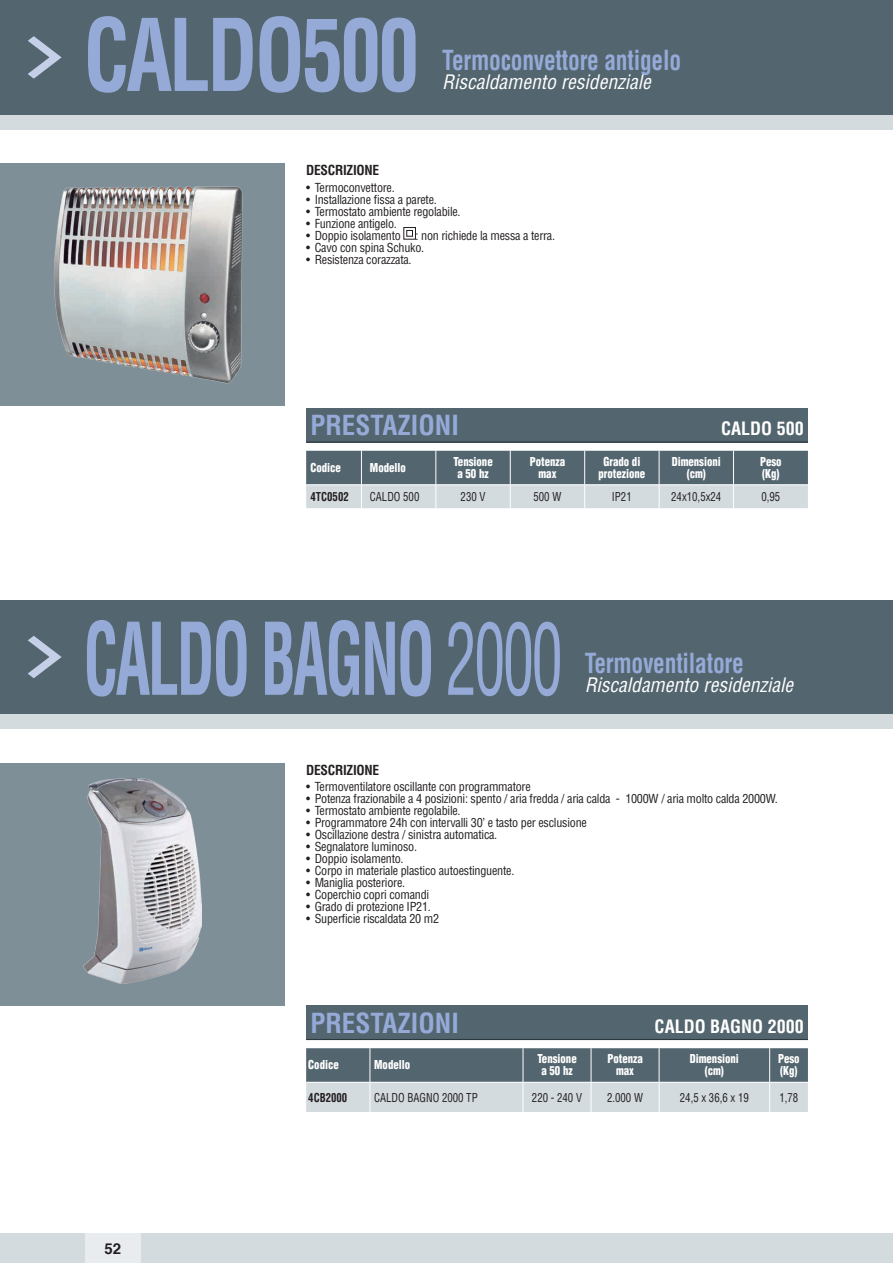
<style>
.page{position:relative;width:893px;height:1263px;background:#fff}
.page>*{position:absolute;margin:0;border:0;box-sizing:border-box;transform-origin:0 0}
.t1{font:700 condensed 97.5px "Helvetica";letter-spacing:-.04em;color:#95aad6;scale:.64 1}
.t2{font:700 condensed 97.5px "Helvetica";letter-spacing:-.04em;color:#95aad6;scale:.85 1}
.t3{font:700 condensed 27px "Helvetica";letter-spacing:-.01em;color:#95aad6;scale:.87 1}
.t4{font:700 condensed 27px "Helvetica";letter-spacing:-.01em;color:#95aad6}
.t5{font:italic condensed 19.5px "Helvetica";color:#fff}
.t6{font:700 condensed 18px "Helvetica";color:#fff}
.t7{font:700 15px "Helvetica";color:#231f20}
.t8{font:700 condensed 13.5px "Helvetica";letter-spacing:-.02em;color:#231f20}
.t9{font:condensed 12.15px "Helvetica";letter-spacing:-.02em;color:#231f20}
.t10{font:900 condensed 12px/12px "Helvetica LT Std";color:#fff;text-align:center;scale:.9 1}
.t11{font:condensed 12px "Helvetica";color:#231f20;scale:.9 1}
.t12{font:700 condensed 12px "Helvetica";color:#231f20;scale:.9 1}
.s1{font-weight:400}
</style>
<div class="page">
<div style="left:0;top:1233px;width:893px;height:30px;background:#d4dbdf"></div>
<div style="left:0;top:0;width:893px;height:122px;background:#53656e"></div>
<div style="left:0;top:115px;width:893px;height:15px;background:#d4dbdf"></div>
<div style="left:85px;top:1233px;width:55px;height:30px;background:#e9ecef"></div>
<svg style="left:28px;top:36px;width:34px;height:43px"></svg>
<div style="left:0;top:600px;width:893px;height:121px;background:#53656e"></div>
<div style="left:0;top:714px;width:893px;height:15px;background:#d4dbdf"></div>
<svg style="left:28px;top:636px;width:34px;height:42px"></svg>
<div style="left:0;top:164px;width:285px;height:242px;background:#7e8f98"></div>
<div style="left:0;top:763px;width:285px;height:243px;background:#7e8f98"></div>
<div style="left:403px;top:227px;width:13px;height:13px;border:1px solid #231f20"></div>
<div style="left:406px;top:230px;width:7px;height:7px;border:1px solid #231f20"></div>
<img style="left:84px;top:778px;width:117px;height:205px">
<img style="left:54px;top:186px;width:189px;height:198px">
<svg style="left:306px;top:1048px;width:502px;height:64px;background:#909da4"></svg>
<hr style="left:370px;top:1082px;width:1px;height:30px;background:#fff">
<hr style="left:523px;top:1082px;width:1px;height:30px;background:#fff">
<hr style="left:591px;top:1082px;width:1px;height:30px;background:#fff">
<hr style="left:659px;top:1082px;width:1px;height:30px;background:#fff">
<hr style="left:769px;top:1082px;width:1px;height:30px;background:#fff">
<hr style="left:370px;top:1048px;width:1px;height:34px;background:#fff">
<hr style="left:523px;top:1048px;width:1px;height:34px;background:#fff">
<hr style="left:591px;top:1048px;width:1px;height:34px;background:#fff">
<hr style="left:659px;top:1048px;width:1px;height:34px;background:#fff">
<hr style="left:769px;top:1048px;width:1px;height:34px;background:#fff">
<hr style="left:306px;top:1082px;width:64px;height:1px;background:#fff">
<hr style="left:370px;top:1082px;width:153px;height:1px;background:#fff">
<hr style="left:523px;top:1082px;width:68px;height:1px;background:#fff">
<hr style="left:591px;top:1082px;width:68px;height:1px;background:#fff">
<hr style="left:659px;top:1082px;width:111px;height:1px;background:#fff">
<hr style="left:770px;top:1082px;width:38px;height:1px;background:#fff">
<svg style="left:306px;top:451px;width:502px;height:57px;background:#89969d"></svg>
<hr style="left:361px;top:451px;width:1px;height:34px;background:#fff">
<hr style="left:436px;top:451px;width:1px;height:34px;background:#fff">
<hr style="left:510px;top:451px;width:1px;height:34px;background:#fff">
<hr style="left:584px;top:451px;width:1px;height:34px;background:#fff">
<hr style="left:659px;top:451px;width:1px;height:34px;background:#fff">
<hr style="left:733px;top:451px;width:1px;height:34px;background:#fff">
<hr style="left:306px;top:484px;width:55px;height:1px;background:#fff">
<hr style="left:361px;top:484px;width:75px;height:1px;background:#fff">
<hr style="left:436px;top:484px;width:74px;height:1px;background:#fff">
<hr style="left:510px;top:484px;width:75px;height:1px;background:#fff">
<hr style="left:585px;top:484px;width:74px;height:1px;background:#fff">
<hr style="left:659px;top:484px;width:74px;height:1px;background:#fff">
<hr style="left:733px;top:484px;width:75px;height:1px;background:#fff">
<div style="left:306px;top:408px;width:502px;height:34px;background:#53656e"></div>
<hr style="left:306px;top:441px;width:502px;height:2px;background:#2c3840">
<div style="left:306px;top:1006px;width:502px;height:34px;background:#53656e"></div>
<hr style="left:306px;top:1039px;width:502px;height:1px;background:#2c3840">
<h1 class="t2" style="left:83px;top:-4px;width:397px">CALDO500</h1>
<h2 class="t3" style="left:442px;top:44px;width:276px">Termoconvettore antigelo</h2>
<h3 class="t5" style="left:442px;top:70px;width:210px">Riscaldamento residenziale</h3>
<p class="t8" style="left:306px;top:162px;width:75px">DESCRIZIONE</p>
<p class="t9" style="left:306px;top:180px;width:90px">• Termoconvettore.</p>
<p class="t9" style="left:306px;top:192px;width:132px">• Installazione fissa a parete.</p>
<p class="t9" style="left:306px;top:204px;width:156px">• Termostato ambiente regolabile.</p>
<p class="t9" style="left:306px;top:216px;width:92px">• Funzione antigelo.</p>
<p class="t9" style="left:306px;top:228px;width:250px">• Doppio isolamento : non richiede la messa a terra.</p>
<p class="t9" style="left:306px;top:240px;width:120px">• Cavo con spina Schuko.</p>
<p class="t9" style="left:306px;top:252px;width:107px">• Resistenza corazzata.</p>
<h2 class="t4" style="left:310px;top:409px;width:150px">PRESTAZIONI</h2>
<h3 class="t6" style="left:721px;top:418px;width:84px">CALDO 500</h3>
<p class="t10" style="left:310px;top:461px;width:36px">Codice</p>
<p class="t10" style="left:370px;top:461px;width:42px">Modello</p>
<p class="t10" style="left:453px;top:455px;width:45px">Tensione a 50 hz</p>
<p class="t10" style="left:530px;top:455px;width:41px">Potenza max</p>
<p class="t10" style="left:598px;top:455px;width:53px">Grado di protezione</p>
<p class="t10" style="left:672px;top:455px;width:56px">Dimensioni (cm)</p>
<p class="t10" style="left:760px;top:455px;width:26px;text-align:left">Peso (Kg)</p>
<p class="t12" style="left:310px;top:489px;width:44px">4TC0502</p>
<p class="t11" style="left:370px;top:490px;width:57px">CALDO 500</p>
<p class="t11" style="left:461px;top:490px;width:29px">230 V</p>
<p class="t11" style="left:533px;top:490px;width:32px">500 W</p>
<p class="t11" style="left:612px;top:490px;width:24px">IP21</p>
<p class="t11" style="left:671px;top:490px;width:57px">24x10,5x24</p>
<p class="t11" style="left:761px;top:490px;width:22px">0,95</p>
<h1 class="t1" style="left:83px;top:600px;width:750px">CALDO BAGNO <span class="s1">2000</span></h1>
<h2 class="t3" style="left:585px;top:647px;width:184px">Termoventilatore</h2>
<h3 class="t5" style="left:585px;top:673px;width:210px">Riscaldamento residenziale</h3>
<p class="t8" style="left:306px;top:762px;width:75px">DESCRIZIONE</p>
<p class="t9" style="left:306px;top:779px;width:226px">• Termoventilatore oscillante con programmatore</p>
<p class="t9" style="left:306px;top:791px;width:473px">• Potenza frazionabile a 4 posizioni: spento / aria fredda / aria calda - 1000W / aria molto calda 2000W.</p>
<p class="t9" style="left:306px;top:803px;width:156px">• Termostato ambiente regolabile.</p>
<p class="t9" style="left:306px;top:815px;width:282px">• Programmatore 24h con intervalli 30’ e tasto per esclusione</p>
<p class="t9" style="left:306px;top:827px;width:193px">• Oscillazione destra / sinistra automatica.</p>
<p class="t9" style="left:306px;top:839px;width:112px">• Segnalatore luminoso.</p>
<p class="t9" style="left:306px;top:851px;width:99px">• Doppio isolamento.</p>
<p class="t9" style="left:306px;top:863px;width:210px">• Corpo in materiale plastico autoestinguente.</p>
<p class="t9" style="left:306px;top:875px;width:101px">• Maniglia posteriore.</p>
<p class="t9" style="left:306px;top:887px;width:125px">• Coperchio copri comandi</p>
<p class="t9" style="left:306px;top:899px;width:126px">• Grado di protezione IP21.</p>
<p class="t9" style="left:306px;top:911px;width:134px">• Superficie riscaldata 20 m2</p>
<h2 class="t4" style="left:310px;top:1006px;width:150px">PRESTAZIONI</h2>
<h3 class="t6" style="left:655px;top:1015px;width:151px">CALDO BAGNO 2000</h3>
<p class="t7" style="left:104px;top:1236px;width:18px">52</p>
<p class="t10" style="left:308px;top:1059px;width:36px">Codice</p>
<p class="t10" style="left:374px;top:1059px;width:42px">Modello</p>
<p class="t10" style="left:537px;top:1053px;width:45px">Tensione a 50 hz</p>
<p class="t10" style="left:607px;top:1053px;width:41px">Potenza max</p>
<p class="t10" style="left:690px;top:1053px;width:56px">Dimensioni (cm)</p>
<p class="t10" style="left:778px;top:1053px;width:26px;text-align:left">Peso (Kg)</p>
<p class="t12" style="left:308px;top:1090px;width:45px">4CB2000</p>
<p class="t11" style="left:374px;top:1090px;width:117px">CALDO BAGNO 2000 TP</p>
<p class="t11" style="left:532px;top:1090px;width:57px">220 - 240 V</p>
<p class="t11" style="left:607px;top:1090px;width:41px">2.000 W</p>
<p class="t11" style="left:680px;top:1090px;width:78px">24,5 x 36,6 x 19</p>
<p class="t11" style="left:779px;top:1090px;width:22px">1,78</p>
</div>
